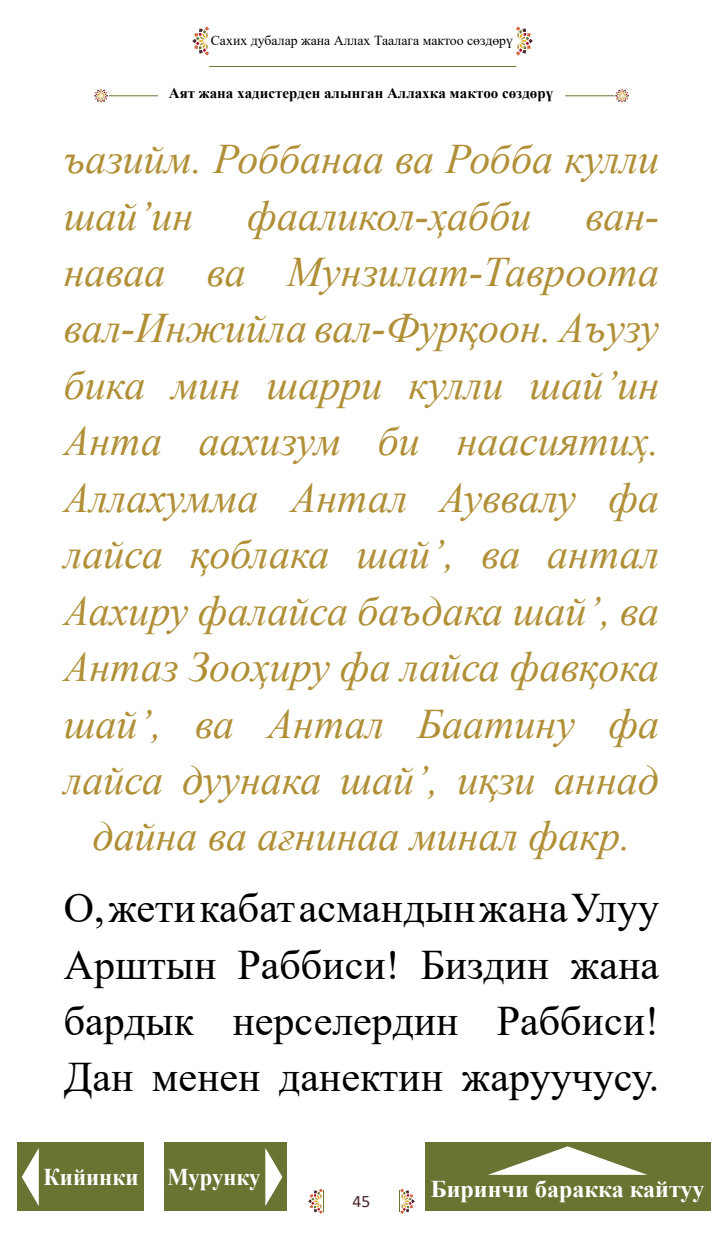
<style>
.page{position:relative;width:723px;height:1234px;background:#fff}
.page>*{position:absolute;margin:0;border:0;box-sizing:border-box;transform-origin:0 0}
.t1{font:italic 42px/56.4px "Times New Roman";color:#b08f36;text-align:right}
.t2{font:42px/56.4px "Times New Roman";color:#000;text-align:right}
.t3{font:700 24px "Times New Roman";color:#fff}
.t4{font:700 24px "Times New Roman";color:#fff;scale:.94 1}
.t5{font:700 24px "Times New Roman";color:#fff;scale:.95 1}
.t6{font:17.4px "Calibri";color:#4a2629}
.t7{font:700 15px "Times New Roman";color:#000}
.t8{font:13.8px "Times New Roman";color:#000}
</style>
<div class="page">
<hr style="left:109px;top:95px;width:49px;height:1px;background:#6b7333">
<hr style="left:565px;top:95px;width:49px;height:1px;background:#6b7333">
<svg style="left:94px;top:89px;width:14px;height:14px"></svg>
<svg style="left:615px;top:89px;width:14px;height:14px"></svg>
<svg style="left:399px;top:1188px;width:16px;height:25px"></svg>
<svg style="left:308px;top:1188px;width:16px;height:25px"></svg>
<svg style="left:192px;top:26px;width:17px;height:30px"></svg>
<svg style="left:516px;top:26px;width:17px;height:30px"></svg>
<hr style="left:209px;top:66px;width:307px;height:1px;background:#6b7333">
<div style="left:425px;top:1142px;width:286px;height:68px;background:#6b7333"></div>
<svg style="left:490px;top:1146px;width:155px;height:28px"></svg>
<div style="left:18px;top:1142px;width:126px;height:68px;background:#6b7333"></div>
<div style="left:164px;top:1142px;width:123px;height:68px;background:#6b7333"></div>
<svg style="left:22px;top:1148px;width:17px;height:57px"></svg>
<svg style="left:265px;top:1148px;width:17px;height:57px"></svg>
<p class="t8" style="left:211px;top:31px;width:304px">Сахих дубалар жана Аллах Таалага мактоо сөздөрү</p>
<p class="t7" style="left:169px;top:82px;width:386px">Аят жана хадистерден алынган Аллахка мактоо сөздөрү</p>
<p class="t1" style="left:64px;top:130px;width:597px">ъазийм. Роббанаа ва Робба кулли</p>
<p class="t1" style="left:64px;top:186px;width:131px">шай’ин</p>
<p class="t1" style="left:64px;top:243px;width:103px">наваа</p>
<p class="t1" style="left:247px;top:186px;width:286px">фааликол-ҳабби</p>
<p class="t1" style="left:585px;top:186px;width:75px">ван-</p>
<p class="t1" style="left:207px;top:243px;width:40px">ва</p>
<p class="t1" style="left:287px;top:243px;width:373px">Мунзилат-Тавроота</p>
<p class="t1" style="left:64px;top:299px;width:597px">вал-Инжийла вал-Фурқоон. Аъузу шай’ин</p>
<p class="t1" style="left:64px;top:355px;width:83px">бика</p>
<p class="t1" style="left:172px;top:355px;width:70px">мин</p>
<p class="t1" style="left:267px;top:355px;width:117px">шарри</p>
<p class="t1" style="left:409px;top:355px;width:96px">кулли</p>
<p class="t1" style="left:64px;top:412px;width:100px">Анта</p>
<p class="t1" style="left:199px;top:412px;width:144px">аахизум</p>
<p class="t1" style="left:378px;top:412px;width:44px">би</p>
<p class="t1" style="left:64px;top:468px;width:196px">Аллахумма</p>
<p class="t1" style="left:291px;top:468px;width:118px">Антал</p>
<p class="t1" style="left:457px;top:412px;width:204px">наасиятиҳ.</p>
<p class="t1" style="left:440px;top:468px;width:138px">Ауввалу</p>
<p class="t1" style="left:608px;top:468px;width:52px">фа</p>
<p class="t1" style="left:190px;top:525px;width:141px">қоблака</p>
<p class="t1" style="left:356px;top:525px;width:100px">шай ,’</p>
<p class="t1" style="left:64px;top:525px;width:101px">лайса</p>
<p class="t1" style="left:64px;top:581px;width:597px">Аахиру фалайса баъдака шай ,’ ва</p>
<p class="t1" style="left:64px;top:637px;width:597px">Антаз Зооҳиру фа лайса фавқока</p>
<p class="t1" style="left:608px;top:694px;width:52px">фа</p>
<p class="t1" style="left:481px;top:525px;width:40px">ва</p>
<p class="t1" style="left:547px;top:525px;width:113px">антал</p>
<p class="t1" style="left:64px;top:694px;width:100px">шай ,’</p>
<p class="t1" style="left:64px;top:750px;width:597px">лайса дуунака шай ,’ иқзи аннад</p>
<p class="t1" style="left:92px;top:807px;width:539px">дайна ва ағнинаа минал факр.</p>
<p class="t2" style="left:64px;top:878px;width:597px">О,жетикабатасмандынжанаУлуу жана</p>
<p class="t1" style="left:267px;top:694px;width:118px">Антал</p>
<p class="t1" style="left:417px;top:694px;width:159px">Баатину</p>
<p class="t1" style="left:195px;top:694px;width:40px">ва</p>
<p class="t2" style="left:237px;top:934px;width:164px">Раббиси!</p>
<p class="t2" style="left:64px;top:934px;width:154px">Арштын</p>
<p class="t2" style="left:421px;top:934px;width:130px">Биздин</p>
<p class="t2" style="left:64px;top:991px;width:597px;text-align:left">бардык<br>Дан менен данектин жаруучусу.</p>
<p class="t2" style="left:497px;top:991px;width:164px">Раббиси!</p>
<p class="t2" style="left:232px;top:991px;width:228px">нерселердин</p>
<p class="t5" style="left:43px;top:1159px;width:102px">Кийинки</p>
<p class="t4" style="left:167px;top:1159px;width:100px">Мурунку</p>
<p class="t6" style="left:353px;top:1188px;width:19px">45</p>
<p class="t3" style="left:431px;top:1171px;width:275px">Биринчи баракка кайтуу</p>
</div>
